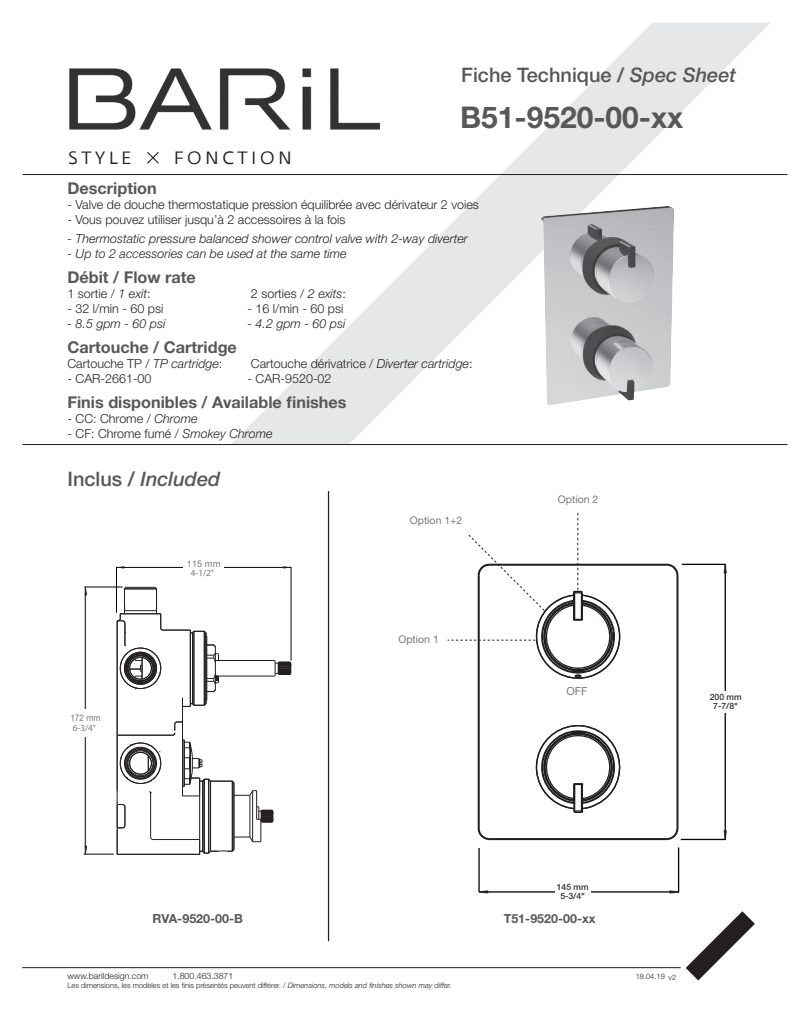
<style>
.page{position:relative;width:810px;height:1035px;background:#fff}
.page>*{position:absolute;margin:0;border:0;box-sizing:border-box;transform-origin:0 0}
.t1{font:700 30px "Helvetica Neue LT Std";color:#57585a}
.t2{font:500 20px "Helvetica Neue LT Std";color:#57585a}
.t3{font:italic 500 20px "Helvetica Neue LT Std";color:#57585a}
.t4{font:17.75px "Fedra Sans Greek Book TF";letter-spacing:.2em;color:#231f20}
.t5{font:700 16.25px "Helvetica Neue LT Std";color:#57585a}
.t6{font:300 12.5px "Helvetica Neue LT Std";color:#231f20}
.t7{font:italic 300 12.5px "Helvetica Neue LT Std";color:#231f20}
.t8{font:700 12.5px "Helvetica Neue LT Std";color:#57585a}
.t9{font:11.12px "Helvetica Neue LT Std";color:#77787c}
.t10{font:10.5px "Helvetica Neue LT Std";color:#77787c}
.t11{font:italic 9.12px/9.8px "Helvetica Neue LT Std";color:#77787c}
.t12{font:300 8.75px "Helvetica Neue LT Std";color:#231f20}
.t13{font:500 8.62px/9px "Helvetica Neue LT Std";color:#312f30;text-align:center}
.t14{font:300 7.5px "Helvetica Neue LT Std";color:#231f20}
.s1{font-style:italic}
.s2{font-style:normal}
</style>
<div class="page">
<svg style="left:231px;top:22px;width:539px;height:422px"></svg>
<img style="left:69px;top:68px;width:313px;height:106px">
<svg style="left:146px;top:151px;width:14px;height:14px"></svg>
<hr style="left:22px;top:174px;width:766px;height:1px;background:#231f20">
<hr style="left:22px;top:444px;width:766px;height:1px;background:#231f20">
<hr style="left:22px;top:967px;width:659px;height:1px;background:#231f20">
<svg style="left:686px;top:911px;width:69px;height:69px"></svg>
<img style="left:501px;top:175px;width:214px;height:269px">
<hr style="left:328px;top:491px;width:1px;height:450px;background:#231f20">
<hr style="left:117px;top:621px;width:1px;height:182px;background:#231f20">
<svg style="left:117px;top:802px;width:9px;height:52px"></svg>
<hr style="left:150px;top:792px;width:1px;height:45px;background:#231f20">
<hr style="left:117px;top:735px;width:55px;height:1px;background:#231f20">
<hr style="left:182px;top:698px;width:1px;height:39px;background:#231f20">
<hr style="left:204px;top:631px;width:1px;height:74px;background:#231f20">
<hr style="left:193px;top:631px;width:1px;height:74px;background:#231f20">
<hr style="left:192px;top:633px;width:1px;height:71px;background:#231f20">
<hr style="left:190px;top:630px;width:1px;height:76px;background:#231f20">
<hr style="left:120px;top:613px;width:41px;height:1px;background:#231f20">
<div style="left:120px;top:648px;width:41px;height:41px;border:1px solid #231f20;border-radius:50%"></div>
<div style="left:129px;top:657px;width:23px;height:23px;border:1px solid #231f20;border-radius:50%"></div>
<div style="left:128px;top:655px;width:25px;height:26px;border:1px solid #231f20;border-radius:50%"></div>
<div style="left:127px;top:655px;width:27px;height:27px;border:1px solid #231f20;border-radius:50%"></div>
<div style="left:124px;top:652px;width:33px;height:33px;border:1px solid #231f20;border-radius:50%"></div>
<hr style="left:153px;top:839px;width:47px;height:1px;background:#231f20">
<hr style="left:117px;top:854px;width:83px;height:1px;background:#231f20">
<hr style="left:124px;top:610px;width:33px;height:1px;background:#231f20">
<div style="left:126px;top:653px;width:29px;height:30px;border:1px solid #231f20;border-radius:50%"></div>
<hr style="left:205px;top:633px;width:1px;height:71px;background:#231f20">
<div style="left:125px;top:653px;width:31px;height:31px;border:1px solid #231f20;border-radius:50%"></div>
<hr style="left:215px;top:660px;width:59px;height:1px;background:#231f20">
<hr style="left:218px;top:676px;width:56px;height:1px;background:#231f20">
<svg style="left:130px;top:657px;width:13px;height:22px"></svg>
<svg style="left:119px;top:742px;width:43px;height:42px"></svg>
<svg style="left:172px;top:721px;width:102px;height:133px"></svg>
<hr style="left:215px;top:646px;width:1px;height:44px;background:#231f20">
<svg style="left:207px;top:644px;width:12px;height:20px"></svg>
<svg style="left:207px;top:673px;width:13px;height:20px"></svg>
<svg style="left:183px;top:700px;width:24px;height:7px"></svg>
<div style="left:206px;top:636px;width:1px;height:64px;border:1px solid #231f20"></div>
<svg style="left:273px;top:660px;width:19px;height:17px"></svg>
<hr style="left:84px;top:854px;width:30px;height:1px;background:#050605">
<hr style="left:84px;top:587px;width:39px;height:1px;background:#050605">
<svg style="left:85px;top:587px;width:2px;height:267px"></svg>
<div style="left:68px;top:710px;width:36px;height:27px;background:#fff"></div>
<hr style="left:291px;top:567px;width:1px;height:94px;background:#050605">
<hr style="left:116px;top:567px;width:1px;height:46px;background:#050605">
<svg style="left:116px;top:566px;width:175px;height:3px"></svg>
<div style="left:184px;top:556px;width:40px;height:22px;background:#fff"></div>
<hr style="left:124px;top:588px;width:33px;height:1px;background:#231f20">
<hr style="left:125px;top:587px;width:31px;height:1px;background:#231f20">
<svg style="left:155px;top:587px;width:52px;height:50px"></svg>
<svg style="left:117px;top:587px;width:9px;height:59px"></svg>
<hr style="left:489px;top:839px;width:178px;height:1px;background:#201d1d">
<hr style="left:489px;top:838px;width:178px;height:1px;background:#201d1d">
<hr style="left:676px;top:575px;width:2px;height:253px;background:#201d1d">
<hr style="left:489px;top:564px;width:178px;height:2px;background:#201d1d">
<svg style="left:665px;top:827px;width:14px;height:14px"></svg>
<svg style="left:665px;top:563px;width:14px;height:63px"></svg>
<svg style="left:448px;top:512px;width:185px;height:329px"></svg>
<hr style="left:681px;top:839px;width:45px;height:1px;background:#050605">
<hr style="left:682px;top:564px;width:44px;height:1px;background:#050605">
<svg style="left:723px;top:563px;width:5px;height:278px"></svg>
<hr style="left:678px;top:847px;width:1px;height:46px;background:#050605">
<hr style="left:478px;top:848px;width:2px;height:44px;background:#050605">
<svg style="left:478px;top:889px;width:202px;height:5px"></svg>
<div style="left:555px;top:881px;width:35px;height:21px;background:#fff"></div>
<div style="left:708px;top:691px;width:34px;height:21px;background:#fff"></div>
<h2 class="t2" style="left:461px;top:63px;width:276px">Fiche Technique / <span class="s1">Spec Sheet</span></h2>
<h3 class="t4" style="left:68px;top:148px;width:65px">STYLE</h3>
<h3 class="t4" style="left:174px;top:148px;width:120px">FONCTION</h3>
<p class="t1" style="left:460px;top:98px;width:225px">B51-9520-00-xx</p>
<p class="t5" style="left:68px;top:178px;width:91px">Description</p>
<p class="t6" style="left:68px;top:197px;width:413px">- Valve de douche thermostatique pression équilibrée avec dérivateur 2 voies</p>
<p class="t6" style="left:68px;top:212px;width:280px">- Vous pouvez utiliser jusqu’à 2 accessoires à la fois</p>
<p class="t7" style="left:68px;top:231px;width:402px">- Thermostatic pressure balanced shower control valve with 2-way diverter</p>
<p class="t7" style="left:68px;top:246px;width:281px">- Up to 2 accessories can be used at the same time</p>
<p class="t5" style="left:68px;top:267px;width:130px">Débit / Flow rate</p>
<p class="t6" style="left:68px;top:285px;width:85px">1 sortie / <span class="s1">1 exit</span>:</p>
<p class="t6" style="left:251px;top:285px;width:97px">2 sorties / <span class="s1">2 exits</span>:</p>
<p class="t6" style="left:68px;top:300px;width:97px">- 32 l/min - 60 psi</p>
<p class="t6" style="left:248px;top:300px;width:97px">- 16 l/min - 60 psi</p>
<p class="t7" style="left:68px;top:316px;width:99px">- 8.5 gpm - 60 psi</p>
<p class="t7" style="left:248px;top:316px;width:99px">- 4.2 gpm - 60 psi</p>
<p class="t5" style="left:68px;top:337px;width:171px">Cartouche / Cartridge</p>
<p class="t6" style="left:68px;top:355px;width:156px">Cartouche TP / <span class="s1">TP cartridge</span>:</p>
<p class="t6" style="left:251px;top:355px;width:223px">Cartouche dérivatrice / <span class="s1">Diverter cartridge</span>:</p>
<p class="t6" style="left:68px;top:370px;width:86px">- CAR-2661-00</p>
<p class="t6" style="left:248px;top:370px;width:86px">- CAR-9520-02</p>
<p class="t5" style="left:68px;top:392px;width:281px">Finis disponibles / Available finishes</p>
<p class="t6" style="left:68px;top:410px;width:132px">- CC: Chrome / <span class="s1">Chrome</span></p>
<p class="t6" style="left:68px;top:425px;width:207px">- CF: Chrome fumé / <span class="s1">Smokey Chrome</span></p>
<p class="t3" style="left:68px;top:467px;width:155px"><span class="s2">Inclus /</span> Included</p>
<p class="t11" style="left:70px;top:713px;width:32px"><span class="s2">172 mm<br></span>6-3/4"</p>
<p class="t11" style="left:187px;top:559px;width:35px;text-align:center"><span class="s2">115 mm<br></span>4-1/2"</p>
<p class="t10" style="left:410px;top:514px;width:54px">Option 1+2</p>
<p class="t10" style="left:398px;top:633px;width:42px">Option 1</p>
<p class="t10" style="left:558px;top:493px;width:42px">Option 2</p>
<p class="t9" style="left:566px;top:684px;width:23px">OFF</p>
<p class="t13" style="left:710px;top:693px;width:33px">200 mm<br>7-7/8"</p>
<p class="t13" style="left:557px;top:883px;width:33px">145 mm<br>5-3/4"</p>
<p class="t8" style="left:152px;top:911px;width:92px">RVA-9520-00-B</p>
<p class="t8" style="left:504px;top:911px;width:93px">T51-9520-00-xx</p>
<p class="t12" style="left:68px;top:971px;width:83px">www.barildesign.com</p>
<p class="t12" style="left:172px;top:971px;width:62px">1.800.463.3871</p>
<p class="t14" style="left:636px;top:972px;width:31px">18.04.19</p>
<p class="t14" style="left:68px;top:981px;width:386px">Les dimensions, les modèles et les finis présentés peuvent différer. / <span class="s1">Dimensions, models and finishes shown may differ.</span></p>
<p class="t14" style="left:669px;top:972px;width:9px">v2</p>
</div>
